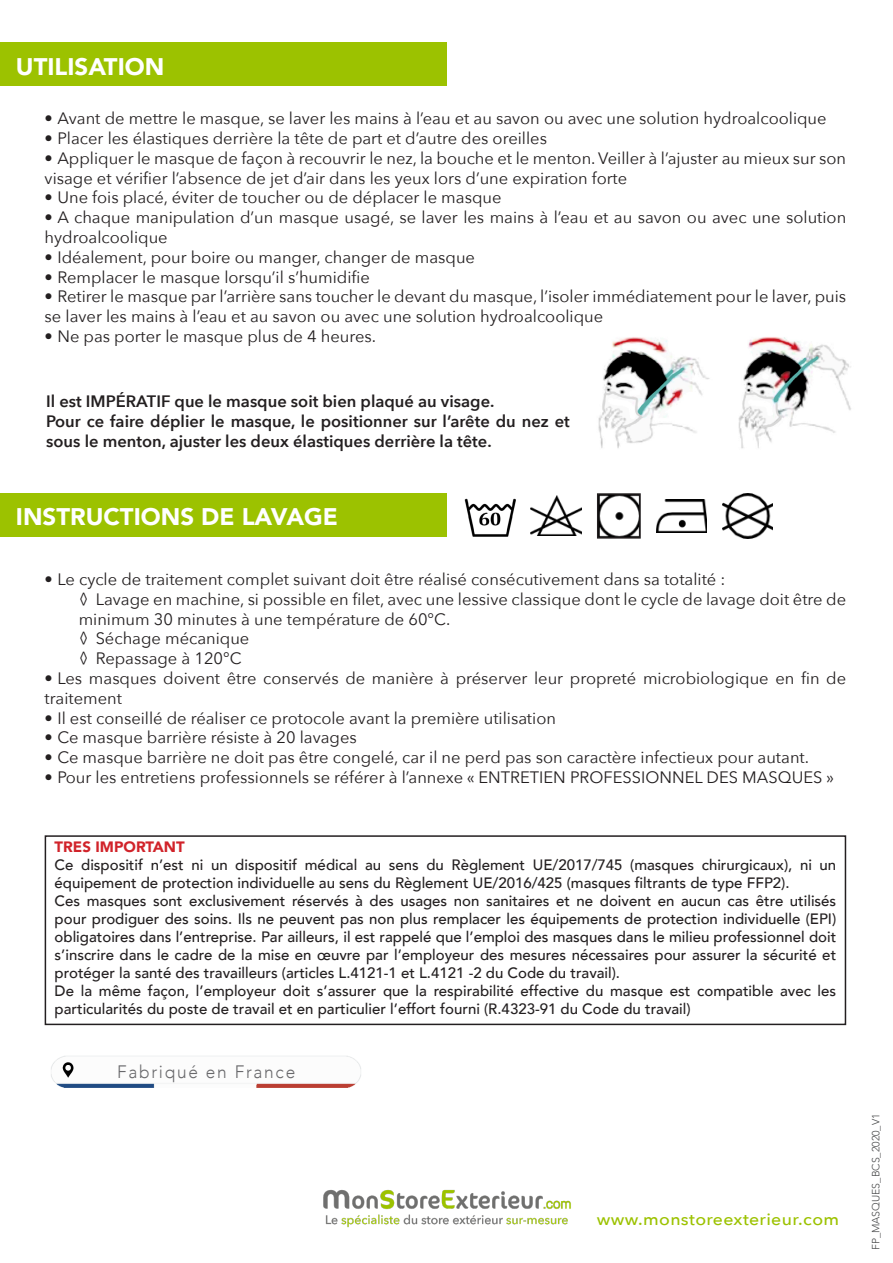
<style>
.page{position:relative;width:893px;height:1263px;background:#fff}
.page>*{position:absolute;margin:0;border:0;box-sizing:border-box;transform-origin:0 0}
.t1{font:900 24px "Avenir";color:#fff}
.t2{font:300 18px "Avenir";letter-spacing:.1em;color:#69696c;scale:.96 1}
.t3{font:16.5px/19.8px "Avenir Next";color:#231f20}
.t4{font:600 16.5px/19.8px "Avenir Next";color:#231f20}
.t5{font:500 16.5px "Avenir Next";letter-spacing:.02em;color:#9cc200;scale:1.07 1}
.t6{font:500 15px/18px "Avenir";color:#231f20}
.t7{font:900 15px "Avenir";color:#d1232a}
.t8{font:300 10.5px "Avenir";color:#4b4c4d}
</style>
<div class="page">
<div style="left:45px;top:835px;width:801px;height:190px;border:2px solid #231f20"></div>
<img style="left:598px;top:337px;width:253px;height:112px">
<img style="left:465px;top:498px;width:51px;height:39px">
<img style="left:531px;top:496px;width:51px;height:40px">
<img style="left:600px;top:496px;width:38px;height:40px">
<div style="left:597px;top:493px;width:44px;height:46px;border:2px solid #231f20"></div>
<img style="left:656px;top:499px;width:51px;height:33px">
<img style="left:722px;top:493px;width:51px;height:46px">
<div style="left:0;top:43px;width:446px;height:43px;background:#9cc200"></div>
<div style="left:0;top:493px;width:446px;height:44px;background:#9cc200"></div>
<img style="left:51px;top:1056px;width:310px;height:32px">
<img style="left:323px;top:1189px;width:248px;height:39px">
<p class="t1" style="left:16px;top:46px;width:150px">UTILISATION</p>
<p class="t3" style="left:45px;top:108px;width:783px">• Avant de mettre le masque, se laver les mains à l’eau et au savon ou avec une solution hydroalcoolique</p>
<p class="t3" style="left:45px;top:128px;width:504px">• Placer les élastiques derrière la tête de part et d’autre des oreilles</p>
<p class="t3" style="left:45px;top:147px;width:803px">• Appliquer le masque de façon à recouvrir le nez, la bouche et le menton. Veiller à l’ajuster au mieux sur son visage et vérifier l’absence de jet d’air dans les yeux lors d’une expiration forte</p>
<p class="t3" style="left:45px;top:187px;width:458px">• Une fois placé, éviter de toucher ou de déplacer le masque</p>
<p class="t3" style="left:45px;top:207px;width:803px">• A chaque manipulation d’un masque usagé, se laver les mains à l’eau et au savon ou avec une solution hydroalcoolique</p>
<p class="t3" style="left:45px;top:246px;width:432px">• Idéalement, pour boire ou manger, changer de masque</p>
<p class="t3" style="left:45px;top:266px;width:327px">• Remplacer le masque lorsqu’il s’humidifie</p>
<p class="t3" style="left:45px;top:286px;width:803px">• Retirer le masque par l’arrière sans toucher le devant du masque, l’isoler immédiatement pour le laver, puis se laver les mains à l’eau et au savon ou avec une solution hydroalcoolique</p>
<p class="t3" style="left:45px;top:326px;width:333px">• Ne pas porter le masque plus de 4 heures.</p>
<p class="t4" style="left:46px;top:391px;width:450px">Il est IMPÉRATIF que le masque soit bien plaqué au visage.</p>
<p class="t4" style="left:46px;top:411px;width:525px">Pour ce faire déplier le masque, le positionner sur l’arête du nez et sous le menton, ajuster les deux élastiques derrière la tête.</p>
<p class="t1" style="left:16px;top:496px;width:324px">INSTRUCTIONS DE LAVAGE</p>
<p class="t3" style="left:45px;top:569px;width:682px">• Le cycle de traitement complet suivant doit être réalisé consécutivement dans sa totalité :</p>
<p class="t3" style="left:79px;top:588px;width:769px">◊ Lavage en machine, si possible en filet, avec une lessive classique dont le cycle de lavage doit être de minimum 30 minutes à une température de 60°C.</p>
<p class="t3" style="left:79px;top:628px;width:172px">◊ Séchage mécanique</p>
<p class="t3" style="left:79px;top:648px;width:164px">◊ Repassage à 120°C</p>
<p class="t3" style="left:45px;top:668px;width:803px">• Les masques doivent être conservés de manière à préserver leur propreté microbiologique en fin de traitement</p>
<p class="t3" style="left:45px;top:707px;width:513px">• Il est conseillé de réaliser ce protocole avant la première utilisation</p>
<p class="t3" style="left:45px;top:727px;width:314px">• Ce masque barrière résiste à 20 lavages</p>
<p class="t3" style="left:45px;top:747px;width:766px">• Ce masque barrière ne doit pas être congelé, car il ne perd pas son caractère infectieux pour autant.</p>
<p class="t3" style="left:45px;top:767px;width:791px">• Pour les entretiens professionnels se référer à l’annexe « ENTRETIEN PROFESSIONNEL DES MASQUES »</p>
<p class="t7" style="left:55px;top:834px;width:131px">TRES IMPORTANT</p>
<p class="t6" style="left:55px;top:855px;width:783px">Ce dispositif n’est ni un dispositif médical au sens du Règlement UE/2017/745 (masques chirurgicaux), ni un équipement de protection individuelle au sens du Règlement UE/2016/425 (masques filtrants de type FFP2).</p>
<p class="t6" style="left:55px;top:891px;width:783px;text-align:justify">Ces masques sont exclusivement réservés à des usages non sanitaires et ne doivent en aucun cas être utilisés pour prodiguer des soins. Ils ne peuvent pas non plus remplacer les équipements de protection individuelle (EPI) obligatoires dans l’entreprise. Par ailleurs, il est rappelé que l’emploi des masques dans le milieu professionnel doit s’inscrire dans le cadre de la mise en œuvre par l’employeur des mesures nécessaires pour assurer la sécurité et protéger la santé des travailleurs (articles L.4121-1 et L.4121 -2 du Code du travail).</p>
<p class="t6" style="left:55px;top:981px;width:783px">De la même façon, l’employeur doit s’assurer que la respirabilité effective du masque est compatible avec les particularités du poste de travail et en particulier l’effort fourni (R.4323-91 du Code du travail)</p>
<p class="t2" style="left:117px;top:1061px;width:187px">Fabriqué en France</p>
<p class="t5" style="left:597px;top:1205px;width:228px">www.monstoreexterieur.com</p>
<p class="t8" style="left:869px;top:1250px;width:138px;rotate:-90deg">FP_MASQUES_BCS_2020_V1</p>
</div>
